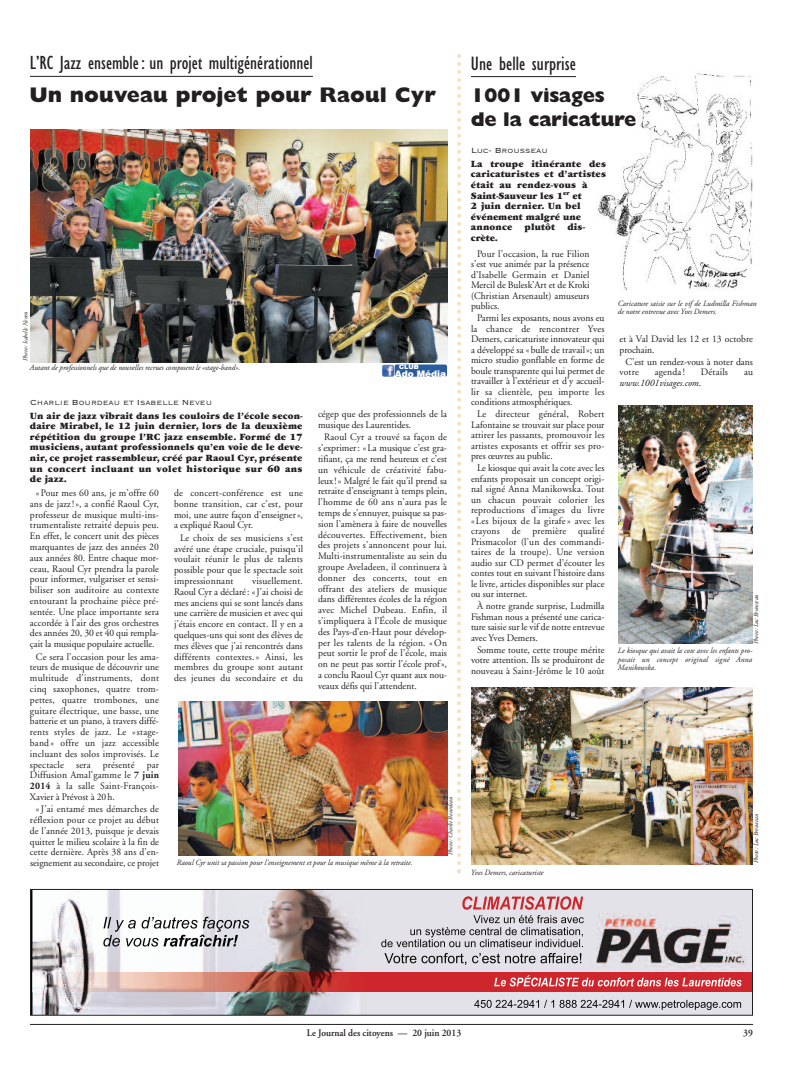
<style>
.page{position:relative;width:792px;height:1080px;background:#fff}
.page>*{position:absolute;margin:0;border:0;box-sizing:border-box;transform-origin:0 0}
.t1{font:800 21.3px "Gill Sans";color:#231f20}
.t2{font:800 20px/24px "Gill Sans";letter-spacing:-.02em;color:#231f20}
.t3{font:condensed 20px "Gill Sans";color:#231f20}
.t4{font:condensed 19.7px "Gill Sans";color:#231f20}
.t5{font:10px/10.8px "Adobe Garamond";letter-spacing:.005em;color:#231f20;text-align:justify;scale:.96 1}
.t6{font:900 10px/10.6px "Garamond";letter-spacing:.02em;color:#231f20;scale:.96 1}
.t7{font:600 10px "Adobe Garamond";color:#231f20;scale:.96 1}
.t8{font:italic 10px "Adobe Garamond";color:#231f20;scale:.96 1}
.t9{font:9.6px "Copperplate Thirty Two BC";color:#231f20}
.t10{font:900 9px "Helvetica";color:#fff}
.t11{font:italic 8px/8.5px "Adobe Garamond";color:#231f20;scale:.96 1}
.t12{font:italic 6.5px "Adobe Garamond";color:#231f20;scale:.96 1}
.t13{font:900 6.5px "Helvetica";color:#fff}
.s1{font-weight:700}
.s2{font-style:normal}
</style>
<div class="page">
<hr style="left:30px;top:1024px;width:723px;height:1px;background:#231f20">
<img style="left:32px;top:891px;width:719px;height:123px">
<img style="left:32px;top:972px;width:719px;height:20px">
<img style="left:384px;top:953px;width:71px;height:10px">
<img style="left:462px;top:896px;width:121px;height:14px">
<img style="left:473px;top:915px;width:70px;height:8px">
<img style="left:410px;top:927px;width:40px;height:10px">
<svg style="left:575px;top:929px;width:8px;height:8px"></svg>
<img style="left:381px;top:939px;width:50px;height:8px">
<img style="left:544px;top:939px;width:39px;height:8px">
<svg style="left:103px;top:917px;width:8px;height:11px"></svg>
<img style="left:115px;top:917px;width:67px;height:15px">
<img style="left:103px;top:935px;width:75px;height:12px">
<img style="left:494px;top:975px;width:85px;height:11px">
<img style="left:689px;top:978px;width:47px;height:8px">
<img style="left:474px;top:1000px;width:55px;height:8px">
<img style="left:667px;top:1000px;width:39px;height:10px">
<div style="left:30px;top:889px;width:723px;height:127px;border:1px solid #231f20"></div>
<hr style="left:30px;top:76px;width:283px;height:1px;background:#231f20">
<img style="left:471px;top:687px;width:282px;height:177px">
<img style="left:618px;top:405px;width:135px;height:238px">
<img style="left:598px;top:73px;width:155px;height:218px">
<hr style="left:471px;top:76px;width:105px;height:1px;background:#231f20">
<img style="left:30px;top:130px;width:417px;height:232px">
<img style="left:179px;top:702px;width:268px;height:154px">
<svg style="left:457px;top:54px;width:4px;height:819px"></svg>
<div style="left:395px;top:365px;width:52px;height:12px;background:#2a5ca0;border-radius:2px"></div>
<svg style="left:382px;top:364px;width:12px;height:13px"></svg>
<h3 class="t4" style="left:30px;top:55px;width:284px">L’RC Jazz ensemble: un projet multigénérationnel</h3>
<h1 class="t1" style="left:30px;top:87px;width:408px">Un nouveau projet pour Raoul Cyr</h1>
<p class="t12" style="left:23px;top:361px;width:53px;rotate:-90deg">Photo : Isabelle Neveu</p>
<p class="t11" style="left:30px;top:364px;width:221px">Autant de professionnels que de nouvelles recrues composent le «stage-band».</p>
<p class="t13" style="left:399px;top:363px;width:21px">CLUB</p>
<p class="t10" style="left:395px;top:368px;width:53px">Ado Média</p>
<p class="t9" style="left:30px;top:396px;width:184px">Charlie Bourdeau et Isabelle Neveu</p>
<p class="t6" style="left:30px;top:411px;width:286px;text-align:justify">Un air de jazz vibrait dans les couloirs de l’école secon&shy;daire Mirabel, le 12 juin dernier, lors de la deuxième répétition du groupe l’RC jazz ensemble. Formé de 17 musiciens, autant professionnels qu’en voie de le deve&shy;nir, ce projet rassembleur, créé par Raoul Cyr, présente un concert incluant un volet historique sur 60 ans de jazz.</p>
<p class="t5" style="left:318px;top:410px;width:136px">cégep que des professionnels de la musique des Laurentides.</p>
<p class="t5" style="left:318px;top:433px;width:136px;text-indent:6px">Raoul Cyr a trouvé sa façon de s’exprimer: «La musique c’est gra&shy;tifiant, ça me rend heureux et c’est un véhicule de créativité fabu&shy;leux !» Malgré le fait qu’il prend sa retraite d’enseignant à temps plein, l’homme de 60 ans n’aura pas le temps de s’ennuyer, puisque sa pas&shy;sion l’amènera à faire de nouvelles découvertes. Effectivement, bien des projets s’annoncent pour lui.<br>Multi-instrumentaliste au sein du groupe Aveladeen, il continuera à donner des concerts, tout en offrant des ateliers de musique dans différentes écoles de la région avec Michel Dubeau. Enfin, il s’impliquera à l’École de musique des Pays-d’en-Haut pour dévelop&shy;per les talents de la région. «On peut sortir le prof de l’école, mais on ne peut pas sortir l’école prof», a conclu Raoul Cyr quant aux nou&shy;veaux défis qui l’attendent.</p>
<p class="t5" style="left:30px;top:488px;width:136px;text-align:center">«Pour mes 60 ans, je m’offre 60 ans de jazz!», a confié Raoul Cyr, professeur de musique multi-ins&shy;trumentaliste retraité depuis peu.<br>En effet, le concert unit des pièces marquantes de jazz des années 20 aux années 80. Entre chaque mor&shy;ceau, Raoul Cyr prendra la parole pour informer, vulgariser et sensi&shy;biliser son auditoire au contexte entourant la prochaine pièce pré&shy;sentée. Une place importante sera accordée à l’air des gros orchestres des années 20, 30 et 40 qui rempla&shy;çait la musique populaire actuelle.</p>
<p class="t5" style="left:30px;top:652px;width:136px;text-indent:6px">Ce sera l’occasion pour les ama&shy;teurs de musique de découvrir une multitude d’instruments, dont cinq saxophones, quatre trom&shy;pettes, quatre trombones, une guitare électrique, une basse, une batterie et un piano, à travers diffé&shy;rents styles de jazz. Le «stage&shy;band » offre un jazz accessible incluant des solos improvisés. Le spectacle sera présenté par Diffusion Amal’gamme le <span class="s1">7 juin 2014</span> à la salle Saint-François-Xavier à Prévost à 20h.</p>
<p class="t5" style="left:30px;top:804px;width:136px;text-align:center">«J’ai entamé mes démarches de réflexion pour ce projet au début de l’année 2013, puisque je devais quitter le milieu scolaire à la fin de cette dernière. Après 38 ans d’en&shy;seignement au secondaire, ce projet</p>
<p class="t5" style="left:174px;top:488px;width:136px">de concert-conférence est une bonne transition, car c’est, pour moi, une autre façon d’enseigner», a expliqué Raoul Cyr.</p>
<p class="t5" style="left:174px;top:533px;width:136px;text-indent:6px">Le choix de ses musiciens s’est avéré une étape cruciale, puisqu’il voulait réunir le plus de talents possible pour que le spectacle soit impressionnant</p>
<p class="t5" style="left:174px;top:576px;width:136px;text-indent:78px">visuellement.<br>Raoul Cyr a déclaré: «J’ai choisi de mes anciens qui se sont lancés dans une carrière de musicien et avec qui j’étais encore en contact. Il y en a quelques-uns qui sont des élèves de mes élèves que j’ai rencontrés dans différents contextes.» Ainsi, les membres du groupe sont autant des jeunes du secondaire et du</p>
<p class="t12" style="left:448px;top:855px;width:62px;rotate:-90deg">Photo : Charlie Bourdeau</p>
<p class="t11" style="left:177px;top:859px;width:247px">Raoul Cyr unit sa passion pour l’enseignement et pour la musique même à la retraite.</p>
<h2 class="t3" style="left:471px;top:55px;width:106px">Une belle surprise</h2>
<h2 class="t2" style="left:471px;top:85px;width:167px">1001 visages<br>de la caricature</h2>
<p class="t9" style="left:471px;top:144px;width:78px">Luc- Brousseau</p>
<p class="t6" style="left:471px;top:159px;width:142px">La troupe itinérante des caricaturistes et d’artistes était au rendez-vous à<br>Saint-Sauveur les 1<sup>er</sup> et<br>2 juin dernier. Un bel événement malgré une annonce plutôt dis&shy;crète.</p>
<p class="t5" style="left:471px;top:249px;width:125px;line-height:10.5px;text-indent:6px">Pour l’occasion, la rue Filion s’est vue animée par la présence d’Isabelle Germain et Daniel Mercil de Bulesk’Art et de Kroki (Christian Arsenault) amuseurs publics.</p>
<p class="t5" style="left:471px;top:314px;width:141px;line-height:10.5px;text-indent:6px">Parmi les exposants, nous avons eu la chance de rencontrer Yves Demers, caricaturiste innovateur qui a développé sa «bulle de travail»; un micro studio gonflable en forme de boule transparente qui lui permet de travailler à l’extérieur et d’y accueil&shy;lir sa clientèle, peu importe les conditions atmosphériques.</p>
<p class="t5" style="left:471px;top:410px;width:141px;line-height:10.5px;text-indent:6px">Le directeur général, Robert Lafontaine se trouvait sur place pour attirer les passants, promouvoir les artistes exposants et offrir ses pro&shy;pres œuvres au public.</p>
<p class="t5" style="left:471px;top:464px;width:141px;line-height:10.5px;text-indent:6px">Le kiosque qui avait la cote avec les enfants proposait un concept origi&shy;nal signé Anna Manikowska. Tout un chacun pouvait colorier les reproductions d’images du livre « Les bijoux de la girafe» avec les crayons de première qualité Prismacolor (l’un des commandi&shy;taires de la troupe). Une version audio sur CD permet d’écouter les contes tout en suivant l’histoire dans le livre, articles disponibles sur place ou sur internet.</p>
<p class="t5" style="left:471px;top:602px;width:141px;line-height:10.5px;text-indent:6px">À notre grande surprise, Ludmilla Fishman nous a présenté une carica&shy;ture saisie sur le vif de notre entrevue avec Yves Demers.</p>
<p class="t5" style="left:471px;top:645px;width:141px;line-height:10.5px;text-align:center">Somme toute, cette troupe mérite votre attention. Ils se produiront de nouveau à Saint-Jérôme le 10 août</p>
<p class="t11" style="left:618px;top:300px;width:146px">Caricature saisie sur le vif de Ludmilla Fishman de notre entrevue avec Yves Demers.</p>
<p class="t5" style="left:619px;top:335px;width:141px;line-height:10.5px">et à Val David les 12 et 13 octobre prochain.</p>
<p class="t5" style="left:619px;top:357px;width:141px;line-height:10.5px;text-indent:6px">C’est un rendez-vous à noter dans votre</p>
<p class="t5" style="left:655px;top:368px;width:33px">agenda !</p>
<p class="t5" style="left:701px;top:368px;width:30px">Détails</p>
<p class="t5" style="left:744px;top:368px;width:11px">au</p>
<p class="t8" style="left:619px;top:379px;width:87px">www.1001visages.com<span class="s2">.</span></p>
<p class="t12" style="left:754px;top:644px;width:53px;rotate:-90deg">Photo : Luc Brousseau</p>
<p class="t11" style="left:618px;top:647px;width:141px;text-align:justify">Le kiosque qui avait la cote avec les enfants pro&shy;posait un concept original signé Anna Manikowska.</p>
<p class="t11" style="left:471px;top:869px;width:77px">Yves Demers, caricaturiste</p>
<p class="t12" style="left:754px;top:863px;width:53px;rotate:-90deg">Photo : Luc Brousseau</p>
<p class="t7" style="left:307px;top:1029px;width:163px">Le Journal des citoyens — 20 juin 2013</p>
<p class="t7" style="left:743px;top:1029px;width:12px">39</p>
</div>
